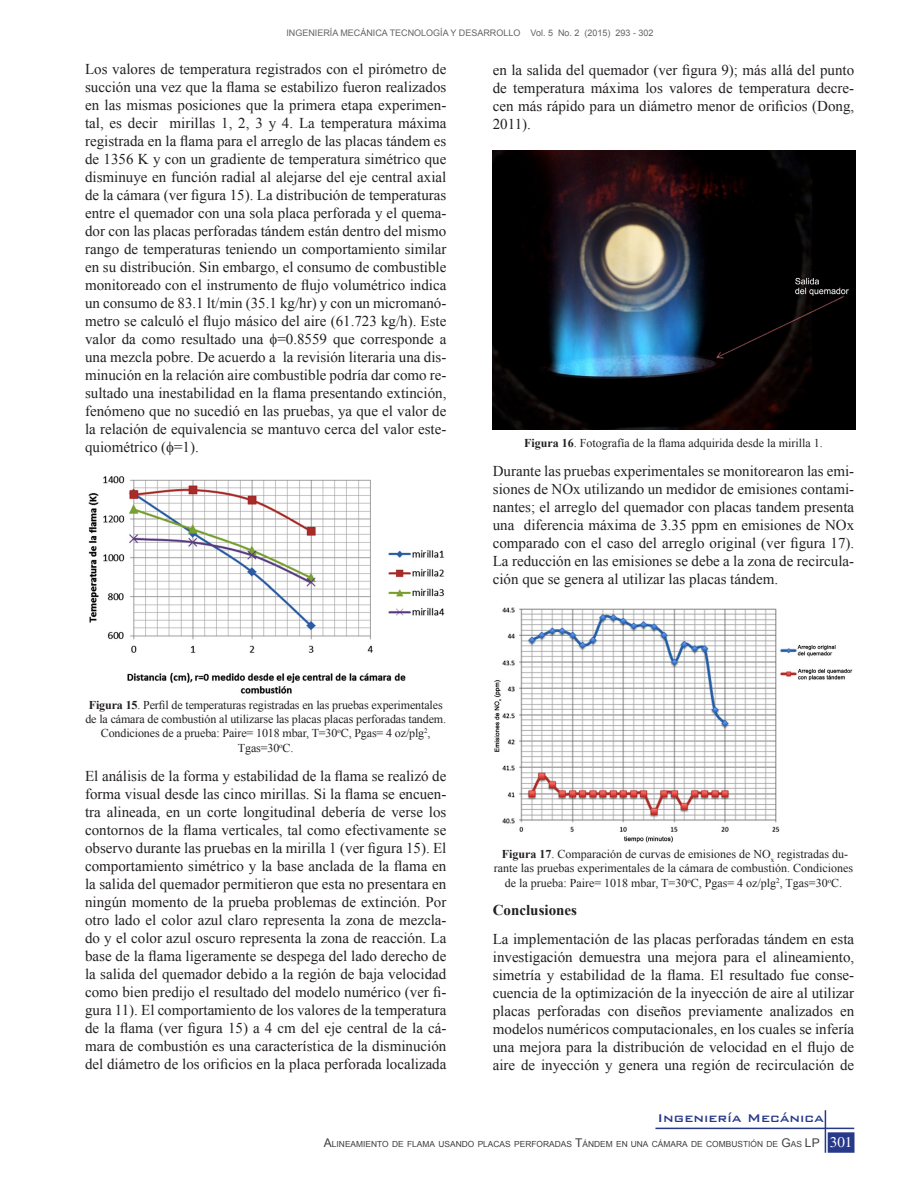
<style>
.page{position:relative;width:918px;height:1188px;background:#fff}
.page>*{position:absolute;margin:0;border:0;box-sizing:border-box;transform-origin:0 0}
.t1{font:15px/18px "Times New Roman";color:#231f20;text-align:justify}
.t2{font:500 15px "Bank Gothic BT";color:#27398a}
.t3{font:700 15px "Times New Roman";color:#231f20}
.t4{font:15px "Times";color:#fff}
.t5{font:12px/14.4px "Times New Roman";color:#231f20;text-align:center}
.Normal_somim{font:9px "Arial";color:#636366}
.address{font:8.4px "Arial";color:#3e3e3f}
.s1{font-weight:700}
.s2{font-size:12px}
</style>
<div class="page">
<div style="left:828px;top:1132px;width:27px;height:21px;background:#27398a;border:2px solid #27398a"></div>
<hr style="left:825px;top:1110px;width:1px;height:43px;background:#27398a">
<hr style="left:655px;top:1128px;width:199px;height:1px;background:#27398a">
<img style="left:88px;top:476px;width:357px;height:218px">
<img style="left:493px;top:150px;width:363px;height:279px">
<img style="left:494px;top:607px;width:359px;height:236px">
<p class="Normal_somim" style="left:286px;top:27px;width:369px">INGENIERÍA MECÁNICA TECNOLOGÍA Y DESARROLLO Vol. 5 No. 2 (2015) 293 - 302</p>
<p class="t1" style="left:85px;top:60px;width:363px">Los valores de temperatura registrados con el pirómetro de succión una vez que la flama se estabilizo fueron realizados en las mismas posiciones que la primera etapa experimen&shy;tal, es decir mirillas 1, 2, 3 y 4. La temperatura máxima registrada en la flama para el arreglo de las placas tándem es de 1356 K y con un gradiente de temperatura simétrico que disminuye en función radial al alejarse del eje central axial de la cámara (ver figura 15). La distribución de temperaturas entre el quemador con una sola placa perforada y el quema&shy;dor con las placas perforadas tándem están dentro del mismo rango de temperaturas teniendo un comportamiento similar en su distribución. Sin embargo, el consumo de combustible monitoreado con el instrumento de flujo volumétrico indica un consumo de 83.1 lt/min (35.1 kg/hr) y con un micromanó&shy;metro se calculó el flujo másico del aire (61.723 kg/h). Este valor da como resultado una =0.8559 que corresponde a una mezcla pobre. De acuerdo a la revisión literaria una dis&shy;minución en la relación aire combustible podría dar como re&shy;sultado una inestabilidad en la flama presentando extinción, fenómeno que no sucedió en las pruebas, ya que el valor de la relación de equivalencia se mantuvo cerca del valor este&shy;quiométrico ( =1).</p>
<p class="t5" style="left:85px;top:697px;width:362px"><span class="s1">Figura 15</span>. Perfil de temperaturas registradas en las pruebas experimentales de la cámara de combustión al utilizarse las placas placas perforadas tandem.<br>Condiciones de a prueba: Paire= 1018 mbar, T=30<sup>o</sup>C, Pgas= 4 oz/plg<sup>2</sup>, Tgas=30<sup>o</sup>C.</p>
<p class="t1" style="left:85px;top:766px;width:363px">El análisis de la forma y estabilidad de la flama se realizó de forma visual desde las cinco mirillas. Si la flama se encuen&shy;tra alineada, en un corte longitudinal debería de verse los contornos de la flama verticales, tal como efectivamente se observo durante las pruebas en la mirilla 1 (ver figura 15). El comportamiento simétrico y la base anclada de la flama en la salida del quemador permitieron que esta no presentara en ningún momento de la prueba problemas de extinción. Por otro lado el color azul claro representa la zona de mezcla&shy;do y el color azul oscuro representa la zona de reacción. La base de la flama ligeramente se despega del lado derecho de la salida del quemador debido a la región de baja velocidad como bien predijo el resultado del modelo numérico (ver fi&shy;gura 11). El comportamiento de los valores de la temperatura de la flama (ver figura 15) a 4 cm del eje central de la cá&shy;mara de combustión es una característica de la disminución del diámetro de los orificios en la placa perforada localizada</p>
<p class="t1" style="left:493px;top:61px;width:363px">en la salida del quemador (ver figura 9); más allá del punto de temperatura máxima los valores de temperatura decre&shy;cen más rápido para un diámetro menor de orificios (Dong, 2011).</p>
<p class="t5" style="left:524px;top:436px;width:300px"><span class="s1">Figura 16</span>. Fotografía de la flama adquirida desde la mirilla 1.</p>
<p class="t1" style="left:493px;top:462px;width:363px">Durante las pruebas experimentales se monitorearon las emi&shy;siones de NOx utilizando un medidor de emisiones contami&shy;nantes; el arreglo del quemador con placas tandem presenta una diferencia máxima de 3.35 ppm en emisiones de NOx comparado con el caso del arreglo original (ver figura 17).<br>La reducción en las emisiones se debe a la zona de recircula&shy;ción que se genera al utilizar las placas tándem.</p>
<p class="t5" style="left:494px;top:846px;width:361px"><span class="s1">Figura 17</span>. Comparación de curvas de emisiones de NO<sub>x</sub> registradas du&shy;rante las pruebas experimentales de la cámara de combustión. Condiciones de la prueba: Paire= 1018 mbar, T=30<sup>o</sup>C, Pgas= 4 oz/plg<sup>2</sup>, Tgas=30<sup>o</sup>C.</p>
<p class="t3" style="left:493px;top:900px;width:86px">Conclusiones</p>
<p class="t1" style="left:493px;top:930px;width:363px">La implementación de las placas perforadas tándem en esta investigación demuestra una mejora para el alineamiento, simetría y estabilidad de la flama. El resultado fue conse&shy;cuencia de la optimización de la inyección de aire al utilizar placas perforadas con diseños previamente analizados en modelos numéricos computacionales, en los cuales se infería una mejora para la distribución de velocidad en el flujo de aire de inyección y genera una región de recirculación de</p>
<p class="t2" style="left:658px;top:1109px;width:168px">Ingeniería Mecánica</p>
<p class="address" style="left:324px;top:1138px;width:489px"><span class="s2">A</span>LINEAMIENTO DE FLAMA USANDO PLACAS PERFORADAS <span class="s2">T</span>ÁNDEM EN UNA CÁMARA DE COMBUSTIÓN DE <span class="s2">G</span>AS <span class="s2">LP</span></p>
<p class="t4" style="left:830px;top:1134px;width:24px">301</p>
</div>
